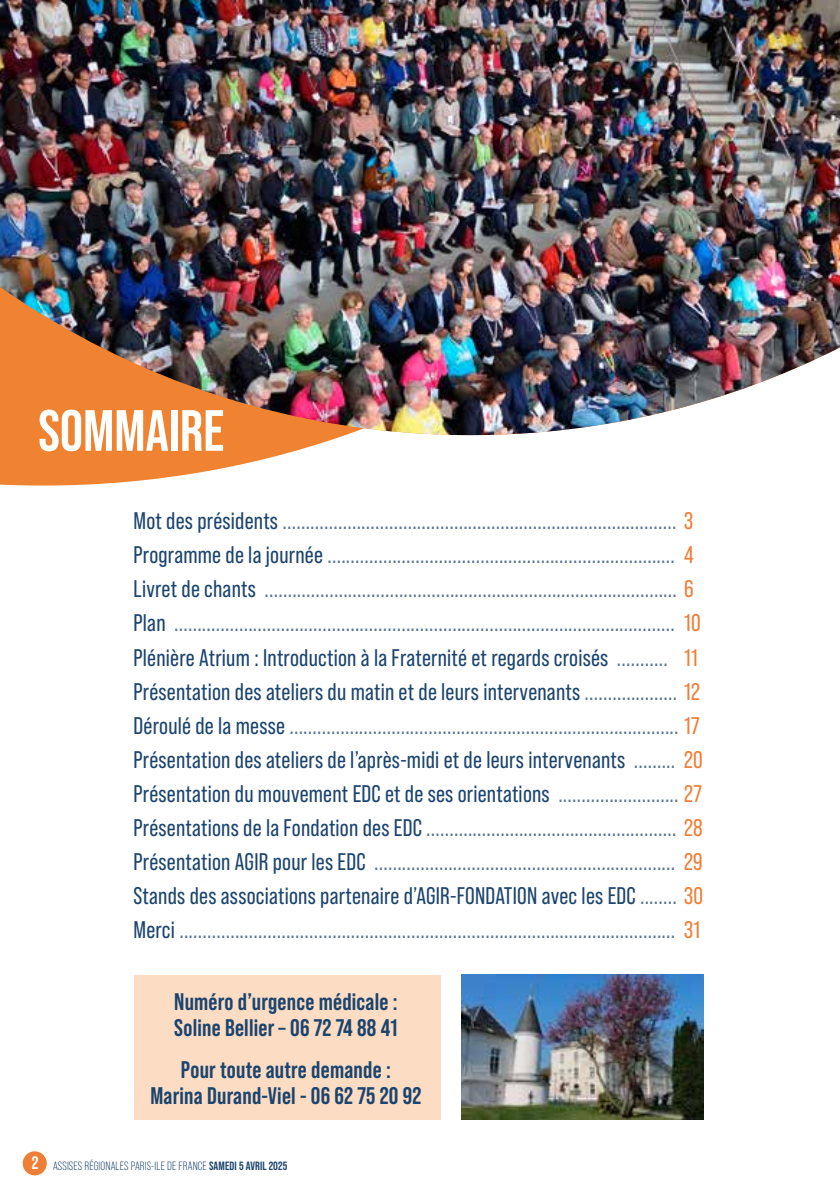
<style>
.page{position:relative;width:840px;height:1191px;background:#fff}
.page>*{position:absolute;margin:0;border:0;box-sizing:border-box;transform-origin:0 0}
.t1{font:700 58px "Bebas Neue Pro";color:#fff}
.t2{font:24px/34px "Bebas Neue Pro";letter-spacing:.01em;color:#5a7494}
.t3{font:700 24px/26px "Bebas Neue Pro";letter-spacing:.01em;color:#1b446e}
.t4{font:12px "Bebas Neue Pro";letter-spacing:.01em;color:#1b446e}
.s1{color:#1b446e}
.s2{color:#ef7e36}
.s3{font-weight:700;font-size:18px;color:#fff}
.s4{font-weight:700}
</style>
<div class="page">
<svg style="left:0;top:435px;width:485px;height:50px;fill:#f08331"></svg>
<img style="left:0;top:0;width:839px;height:435px">
<div style="left:134px;top:974px;width:306px;height:145px;background:#fcdcc3"></div>
<img style="left:461px;top:974px;width:241px;height:145px">
<div style="left:23px;top:1151px;width:24px;height:24px;background:#ef7e36;border-radius:50%"></div>
<h1 class="t1" style="left:38px;top:397px;width:187px">SOMMAIRE</h1>
<p class="t2" style="left:133px;top:504px;width:570px"><span class="s1">Mot des présidents</span> ..................................................................................... <span class="s2">3<br></span><span class="s1">Programme de la journée</span> ........................................................................... <span class="s2">4<br></span><span class="s1">Livret de chants</span> ......................................................................................... <span class="s2">6<br></span><span class="s1">Plan</span> ............................................................................................................ <span class="s2">10<br></span><span class="s1">Plénière Atrium : Introduction à la Fraternité et regards croisés</span> ........... <span class="s2">11<br></span><span class="s1">Présentation des ateliers du matin et de leurs intervenants</span> .................... <span class="s2">12<br></span><span class="s1">Déroulé de la messe</span> .................................................................................... <span class="s2">17<br></span><span class="s1">Présentation des ateliers de l’après-midi et de leurs intervenants</span> ......... <span class="s2">20<br></span><span class="s1">Présentation du mouvement EDC et de ses orientations</span> .......................... <span class="s2">27<br></span><span class="s1">Présentations de la Fondation des EDC</span> ...................................................... <span class="s2">28<br></span><span class="s1">Présentation AGIR pour les EDC</span> ................................................................. <span class="s2">29<br></span><span class="s1">Stands des associations partenaire d’AGIR-FONDATION avec les EDC</span> ........ <span class="s2">30<br></span><span class="s1">Merci</span> ........................................................................................................... <span class="s2">31</span></p>
<p class="t3" style="left:174px;top:988px;width:225px">Numéro d’urgence médicale :<br>Soline Bellier – 06 72 74 88 41</p>
<p class="t3" style="left:150px;top:1055px;width:272px;text-align:center">Pour toute autre demande :<br>Marina Durand-Viel - 06 62 75 20 92</p>
<p class="t4" style="left:32px;top:1159px;width:257px"><span class="s3">2</span> ASSISES RÉGIONALES PARIS-ILE DE FRANCE <span class="s4">SAMEDI 5 AVRIL 2025</span></p>
</div>
